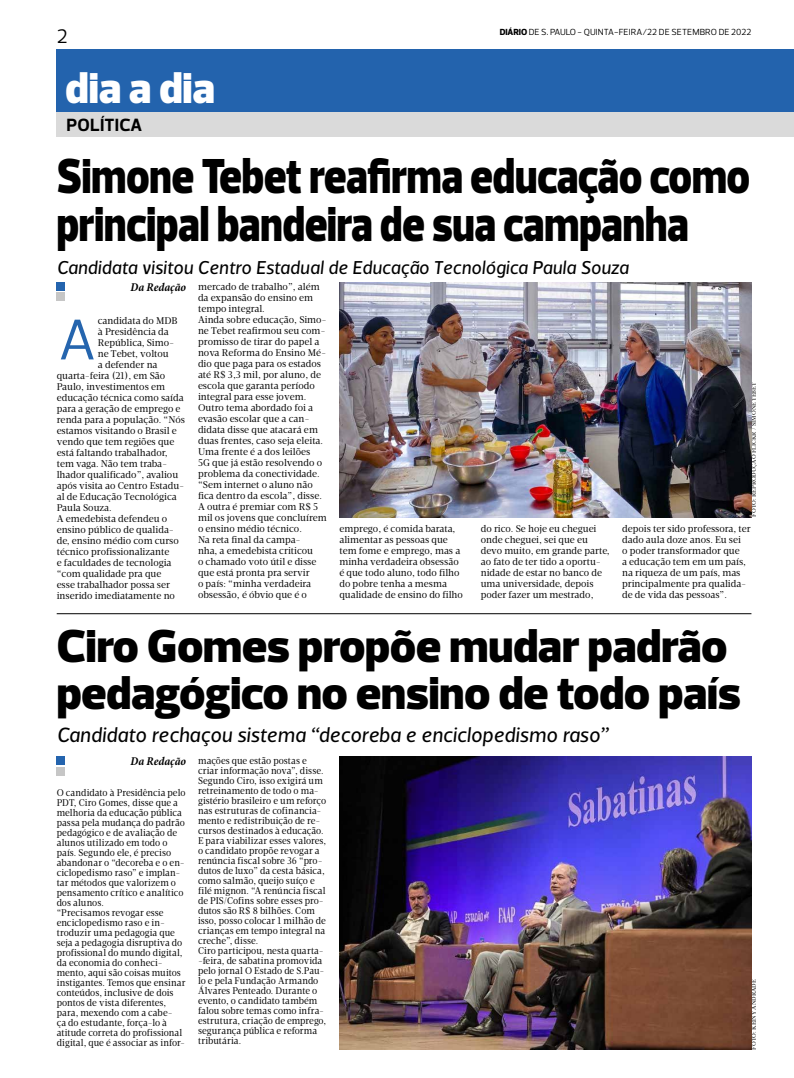
<style>
.page{position:relative;width:794px;height:1078px;background:#fff}
.page>*{position:absolute;margin:0;border:0;box-sizing:border-box;transform-origin:0 0}
.t1{font:58px "Prelo";color:#2565ae}
.t2{font:900 50px/48px "Prelo";color:#000;scale:.84 1}
.t3{font:900 47px/47px "Prelo";color:#000}
.t4{font:900 44px "Prelo";color:#fff}
.t5{font:italic 21px "Velino Sans";color:#000}
.t6{font:20px "Prelo";color:#000}
.t7{font:italic 19px "Velino Sans";color:#000}
.t8{font:700 18px "Prelo";letter-spacing:.015em;color:#000}
.t9{font:italic 700 condensed 12px "Minion Pro";letter-spacing:-.005em;color:#000}
.t10{font:10px/11px "Velino Text";color:#000;scale:.95 1}
.t11{font:10px/10px "Velino Text";color:#000;scale:.9 1}
.t12{font:9px "Prelo";color:#000}
.t13{font:6px "Velino Text";color:#000}
.s1{font-weight:800}
</style>
<div class="page">
<div style="left:57px;top:50px;width:737px;height:62px;background:#2363ad"></div>
<div style="left:57px;top:112px;width:737px;height:25px;background:#dadada"></div>
<div style="left:57px;top:292px;width:8px;height:9px;background:#c6c6c6"></div>
<div style="left:57px;top:282px;width:8px;height:8px;background:#2464ae"></div>
<div style="left:57px;top:766px;width:8px;height:9px;background:#c6c6c6"></div>
<div style="left:57px;top:756px;width:8px;height:9px;background:#2464ae"></div>
<hr style="left:57px;top:613px;width:694px;height:1px;background:#000">
<img style="left:339px;top:282px;width:412px;height:235px">
<img style="left:339px;top:756px;width:412px;height:293px">
<h3 class="t6" style="left:57px;top:24px;width:12px">2</h3>
<h3 class="t4" style="left:66px;top:61px;width:151px">dia a dia</h3>
<p class="t12" style="left:500px;top:27px;width:253px"><span class="s1">DIÁRIO</span> DE S. PAULO - QUINTA-FEIRA/22 DE SETEMBRO DE 2022</p>
<h3 class="t8" style="left:67px;top:114px;width:77px">POLÍTICA</h3>
<h2 class="t2" style="left:57px;top:152px;width:827px">Simone Tebet reafirma educação como principal bandeira de sua campanha</h2>
<h3 class="t7" style="left:57px;top:255px;width:573px">Candidata visitou Centro Estadual de Educação Tecnológica Paula Souza</h3>
<p class="t9" style="left:130px;top:279px;width:57px">Da Redação</p>
<p class="t10" style="left:98px;top:315px;width:85px">candidata do MDB</p>
<p class="t10" style="left:98px;top:326px;width:76px">à Presidência da</p>
<p class="t10" style="left:98px;top:337px;width:82px">República, Simo-</p>
<p class="t10" style="left:98px;top:348px;width:76px">ne Tebet, voltou</p>
<p class="t10" style="left:98px;top:359px;width:64px">a defender na</p>
<p class="t10" style="left:57px;top:370px;width:116px">quarta-feira (21), em São</p>
<p class="t10" style="left:57px;top:381px;width:116px">Paulo, investimentos em</p>
<p class="t10" style="left:57px;top:392px;width:135px">educação técnica como saída</p>
<p class="t10" style="left:57px;top:403px;width:132px">para a geração de emprego e</p>
<p class="t10" style="left:57px;top:414px;width:137px">renda para a população. “Nós</p>
<p class="t10" style="left:57px;top:425px;width:128px">estamos visitando o Brasil e</p>
<p class="t10" style="left:57px;top:436px;width:125px">vendo que tem regiões que</p>
<p class="t10" style="left:57px;top:447px;width:118px">está faltando trabalhador,</p>
<p class="t10" style="left:57px;top:458px;width:118px">tem vaga. Não tem traba-</p>
<p class="t10" style="left:57px;top:469px;width:129px">lhador qualificado”, avaliou</p>
<p class="t10" style="left:57px;top:480px;width:136px">após visita ao Centro Estadu-</p>
<p class="t10" style="left:57px;top:491px;width:128px">al de Educação Tecnológica</p>
<p class="t10" style="left:57px;top:502px;width:59px">Paula Souza.</p>
<p class="t10" style="left:57px;top:513px;width:118px">A emedebista defendeu o</p>
<p class="t10" style="left:57px;top:524px;width:125px">ensino público de qualida-</p>
<p class="t10" style="left:57px;top:535px;width:130px">de, ensino médio com curso</p>
<p class="t10" style="left:57px;top:546px;width:120px">técnico profissionalizante</p>
<p class="t10" style="left:57px;top:557px;width:122px">e faculdades de tecnologia</p>
<p class="t10" style="left:57px;top:568px;width:112px">“com qualidade pra que</p>
<p class="t10" style="left:57px;top:579px;width:121px">esse trabalhador possa ser</p>
<p class="t10" style="left:57px;top:590px;width:126px">inserido imediatamente no</p>
<h1 class="t1" style="left:58px;top:304px;width:39px">A</h1>
<p class="t10" style="left:198px;top:281px;width:137px">mercado de trabalho”, além da expansão do ensino em tempo integral.<br>Ainda sobre educação, Simo&shy;ne Tebet reafirmou seu com&shy;promisso de tirar do papel a nova Reforma do Ensino Mé&shy;dio que paga para os estados até R$ 3,3 mil, por aluno, de escola que garanta período integral para esse jovem.<br>Outro tema abordado foi a evasão escolar que a can&shy;didata disse que atacará em duas frentes, caso seja eleita.<br>Uma frente é a dos leilões<br>5G que já estão resolvendo o problema da conectividade. “Sem internet o aluno não fica dentro da escola”, disse.<br>A outra é premiar com R$ 5 mil os jovens que concluírem o ensino médio técnico.<br>Na reta final da campa-<br>nha, a emedebista criticou<br>o chamado voto útil e disse que está pronta pra servir<br>o país: “minha verdadeira obsessão, é óbvio que é o</p>
<p class="t13" style="left:750px;top:516px;width:135px;rotate:-90deg">FOTO: REPRODUÇÃO FLICKR / SIMONE TEBET</p>
<p class="t10" style="left:339px;top:523px;width:131px">emprego, é comida barata, alimentar as pessoas que tem fome e emprego, mas a minha verdadeira obsessão é que todo aluno, todo filho do pobre tenha a mesma qualidade de ensino do filho</p>
<p class="t10" style="left:481px;top:523px;width:137px">do rico. Se hoje eu cheguei onde cheguei, sei que eu devo muito, em grande parte, ao fato de ter tido a oportu&shy;nidade de estar no banco de uma universidade, depois poder fazer um mestrado,</p>
<p class="t10" style="left:622px;top:523px;width:137px">depois ter sido professora, ter dado aula doze anos. Eu sei<br>o poder transformador que<br>a educação tem em um país, na riqueza de um país, mas principalmente pra qualida&shy;de de vida das pessoas”.</p>
<h3 class="t3" style="left:57px;top:622px;width:685px">Ciro Gomes propõe mudar padrão pedagógico no ensino de todo país</h3>
<p class="t9" style="left:130px;top:753px;width:57px">Da Redação</p>
<p class="t11" style="left:57px;top:787px;width:145px">O candidato à Presidência pelo<br>PDT, Ciro Gomes, disse que a melhoria da educação pública passa pela mudança do padrão pedagógico e de avaliação de alunos utilizado em todo o país. Segundo ele, é preciso abandonar o “decoreba e o en&shy;ciclopedismo raso” e implan&shy;tar métodos que valorizem o pensamento crítico e analítico dos alunos.<br>“Precisamos revogar esse enciclopedismo raso e in&shy;troduzir uma pedagogia que seja a pedagogia disruptiva do profissional do mundo digital, da economia do conheci&shy;mento, aqui são coisas muitos instigantes. Temos que ensinar conteúdos, inclusive de dois pontos de vista diferentes, para, mexendo com a cabe-<br>ça do estudante, força-lo à atitude correta do profissional digital, que é associar as infor-</p>
<h3 class="t5" style="left:57px;top:722px;width:552px">Candidato rechaçou sistema “decoreba e enciclopedismo raso”</h3>
<p class="t11" style="left:198px;top:755px;width:144px">mações que estão postas e criar informação nova”, disse.<br>Segundo Ciro, isso exigirá um retreinamento de todo o ma&shy;gistério brasileiro e um reforço nas estruturas de cofinancia&shy;mento e redistribuição de re&shy;cursos destinados à educação.<br>E para viabilizar esses valores, o candidato propõe revogar a renúncia fiscal sobre 36 “pro&shy;dutos de luxo” da cesta básica, como salmão, queijo suíço e filé mignon. “A renúncia fiscal de PIS/Cofins sobre esses pro&shy;dutos são R$ 8 bilhões. Com isso, posso colocar 1 milhão de crianças em tempo integral na creche”, disse.<br>Ciro participou, nesta quarta--feira, de sabatina promovida pelo jornal O Estado de S.Pau&shy;lo e pela Fundação Armando<br>Álvares Penteado. Durante o evento, o candidato também falou sobre temas como infra&shy;estrutura, criação de emprego, segurança pública e reforma tributária.</p>
<p class="t13" style="left:750px;top:1049px;width:71px;rotate:-90deg">FOTO: KEINY ANDRADE</p>
</div>
